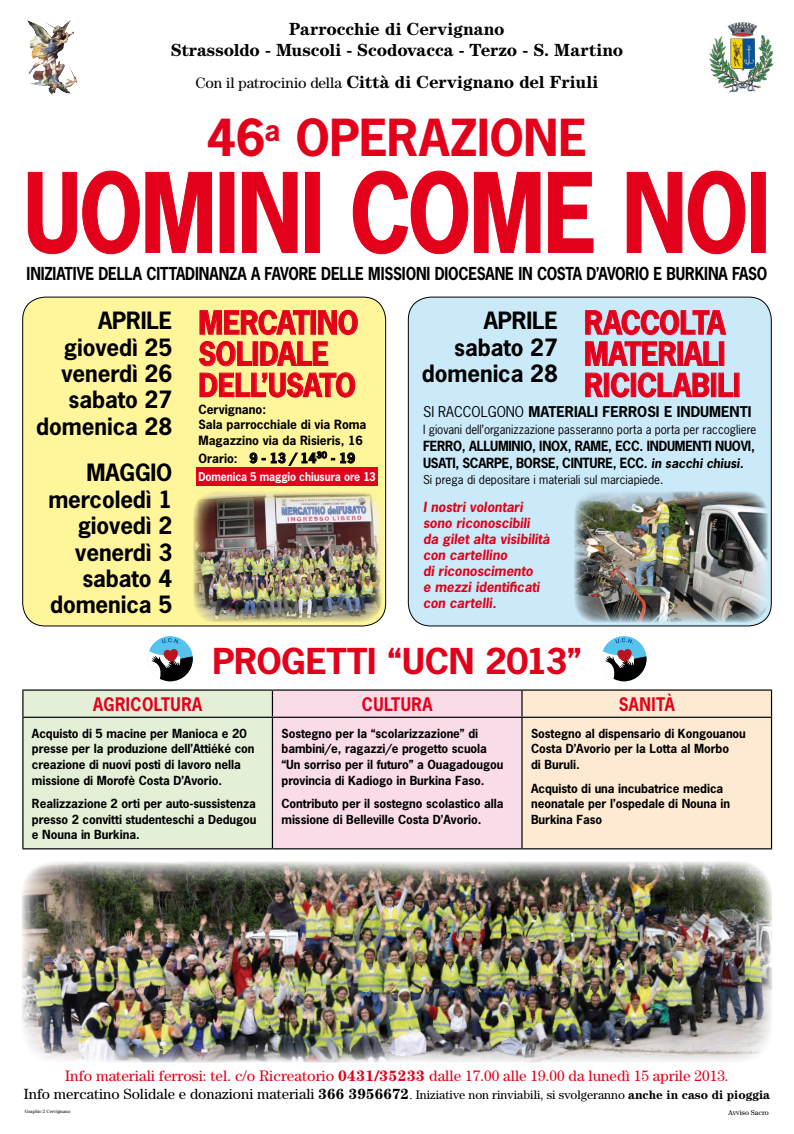
<style>
.page{position:relative;width:794px;height:1134px;background:#fff}
.page>*{position:absolute;margin:0;border:0;box-sizing:border-box;transform-origin:0 0}
.t1{font:700 102.88px "News Gothic Std";color:#e2001a;scale:.86 1}
.t2{font:700 48px "News Gothic Std";letter-spacing:-.01em;color:#e2001a}
.t3{font:700 33.6px "News Gothic Std";letter-spacing:-.015em;color:#e2001a;scale:1.05 1}
.t4{font:700 30.24px/31.2px "News Gothic Std";letter-spacing:-.02em;color:#e2001a;scale:.95 1}
.t5{font:700 22.4px/26.4px "News Gothic Std";letter-spacing:-.005em;color:#000;text-align:right}
.t6{font:700 17.6px/21.6px "Century Std";letter-spacing:-.005em;color:#000;text-align:center}
.t7{font:700 17.6px "News Gothic Std";letter-spacing:.03em;color:#e2001a;scale:.9 1}
.t8{font:700 16.8px "News Gothic Std";letter-spacing:-.01em;color:#000;scale:.87 1}
.t9{font:15.2px "Century Std";color:#e2001a}
.t10{font:14.8px "Century Std";color:#000}
.t11{font:700 14px "News Gothic Std";color:#000}
.t12{font:italic 700 13.2px/16px "News Gothic Std";color:#e2001a}
.t13{font:700 13.2px/16.8px "News Gothic Std";letter-spacing:-.02em;color:#000;scale:.95 1}
.t14{font:700 12.8px "News Gothic Std";color:#000}
.t15{font:12px "News Gothic Std";color:#000;scale:.95 1}
.t16{font:700 12px/15.2px "News Gothic Std";color:#000}
.t17{font:700 11.8px/15.6px "News Gothic Std";letter-spacing:-.005em;color:#000}
.t18{font:11.6px "News Gothic Std";color:#000}
.t19{font:700 11.36px "News Gothic Std";letter-spacing:-.01em;color:#fff;scale:.93 1}
.t20{font:7.2px "Century Std";color:#000}
.t21{font:4.8px "Century Std";color:#000}
.s1{font-weight:400;font-size:15.2px}
.s2{font-size:12px}
.s3{font-weight:400}
.s4{font-style:italic;font-size:12.4px}
.s5{font-weight:700}
.s6{font-family:"Times New Roman"}
.s7{font-size:12.4px}
.s8{font-weight:700;font-size:12.4px}
</style>
<div class="page">
<div style="left:23px;top:691px;width:249px;height:157px;background:#e4efd8"></div>
<div style="left:273px;top:691px;width:248px;height:157px;background:#fadce9"></div>
<div style="left:522px;top:691px;width:249px;height:157px;background:#feead2"></div>
<hr style="left:22px;top:689px;width:250px;height:2px;background:#000">
<svg style="left:22px;top:691px;width:1px;height:26px"></svg>
<hr style="left:272px;top:689px;width:250px;height:2px;background:#000">
<svg style="left:272px;top:691px;width:1px;height:26px"></svg>
<hr style="left:522px;top:689px;width:250px;height:2px;background:#000">
<svg style="left:521px;top:691px;width:1px;height:26px"></svg>
<svg style="left:771px;top:691px;width:1px;height:26px"></svg>
<hr style="left:22px;top:717px;width:250px;height:1px;background:#000">
<hr style="left:22px;top:718px;width:1px;height:130px;background:#000">
<hr style="left:272px;top:717px;width:250px;height:1px;background:#000">
<hr style="left:272px;top:718px;width:1px;height:130px;background:#000">
<hr style="left:522px;top:717px;width:250px;height:1px;background:#000">
<hr style="left:521px;top:718px;width:1px;height:130px;background:#000">
<hr style="left:771px;top:718px;width:1px;height:130px;background:#000">
<hr style="left:22px;top:848px;width:250px;height:1px;background:#000">
<hr style="left:272px;top:848px;width:250px;height:1px;background:#000">
<hr style="left:522px;top:848px;width:250px;height:1px;background:#000">
<div style="left:408px;top:297px;width:363px;height:329px;background:#cbeaf9;border-radius:23px"></div>
<div style="left:408px;top:297px;width:363px;height:329px;border:1px solid #000;border-radius:23px"></div>
<div style="left:23px;top:297px;width:363px;height:329px;background:#fff59a;border-radius:23px"></div>
<div style="left:22px;top:297px;width:364px;height:329px;border:1px solid #000;border-radius:23px"></div>
<img style="left:709px;top:23px;width:64px;height:70px">
<img style="left:29px;top:33px;width:48px;height:62px">
<div style="left:196px;top:467px;width:182px;height:18px;background:#e2001a"></div>
<svg style="left:200px;top:310px;width:110px;height:25px"></svg>
<div style="left:311px;top:311px;width:5px;height:23px;border:1px solid #e2001a"></div>
<svg style="left:318px;top:310px;width:40px;height:25px"></svg>
<svg style="left:199px;top:341px;width:53px;height:25px"></svg>
<div style="left:253px;top:342px;width:5px;height:24px;border:1px solid #e2001a"></div>
<svg style="left:260px;top:341px;width:68px;height:25px"></svg>
<svg style="left:200px;top:372px;width:155px;height:25px"></svg>
<svg style="left:27px;top:170px;width:185px;height:84px"></svg>
<svg style="left:242px;top:172px;width:56px;height:81px"></svg>
<div style="left:305px;top:172px;width:15px;height:81px;border:1px solid #e2001a"></div>
<svg style="left:352px;top:170px;width:189px;height:84px"></svg>
<svg style="left:548px;top:172px;width:46px;height:81px"></svg>
<svg style="left:626px;top:170px;width:119px;height:84px"></svg>
<div style="left:751px;top:172px;width:14px;height:81px;border:1px solid #e2001a"></div>
<svg style="left:147px;top:638px;width:46px;height:43px"></svg>
<img style="left:574px;top:491px;width:194px;height:131px;border-radius:23px">
<img style="left:193px;top:491px;width:189px;height:131px;border-radius:23px">
<img style="left:22px;top:861px;width:750px;height:202px">
<svg style="left:250px;top:453px;width:15px;height:10px"></svg>
<svg style="left:271px;top:451px;width:84px;height:15px"></svg>
<svg style="left:585px;top:310px;width:141px;height:25px"></svg>
<svg style="left:585px;top:341px;width:91px;height:25px"></svg>
<svg style="left:683px;top:341px;width:35px;height:25px"></svg>
<div style="left:719px;top:342px;width:5px;height:24px;border:1px solid #e2001a"></div>
<svg style="left:585px;top:373px;width:18px;height:24px"></svg>
<div style="left:604px;top:373px;width:5px;height:24px;border:1px solid #e2001a"></div>
<svg style="left:611px;top:372px;width:18px;height:25px"></svg>
<div style="left:631px;top:373px;width:5px;height:24px;border:1px solid #e2001a"></div>
<svg style="left:638px;top:372px;width:71px;height:25px"></svg>
<div style="left:711px;top:373px;width:5px;height:24px;border:1px solid #e2001a"></div>
<svg style="left:718px;top:373px;width:15px;height:24px"></svg>
<div style="left:734px;top:373px;width:5px;height:24px;border:1px solid #e2001a"></div>
<svg style="left:601px;top:638px;width:45px;height:43px"></svg>
<h3 class="t6" style="left:171px;top:18px;width:454px">Parrocchie di Cervignano<br>Strassoldo - Muscoli - Scodovacca - Terzo - S. Martino</h3>
<h3 class="t6" style="left:196px;top:71px;width:404px"><span class="s1">Con il patrocinio della</span> Città di Cervignano del Friuli</h3>
<h2 class="t2" style="left:207px;top:106px;width:382px">46<sup>a</sup> OPERAZION E</h2>
<h1 class="t1" style="left:24px;top:145px;width:751px">UOMINI COME NOI</h1>
<h3 class="t8" style="left:27px;top:262px;width:853px">Iniziative della cittadinanza a favore delle Missioni Diocesane in Costa d’Avorio e Burkina Faso</h3>
<h3 class="t5" style="left:36px;top:307px;width:138px">aprile giovedì 25 venerdì 26 sabato 27 domenica 28</h3>
<h3 class="t5" style="left:48px;top:459px;width:126px">maggio mercoledì 1 giovedì 2 venerdì 3 sabato 4 domenica 5</h3>
<h3 class="t4" style="left:198px;top:307px;width:147px">MERCATINO solidale<br>DELL’USATO</h3>
<p class="t16" style="left:198px;top:402px;width:169px">Cervignano:<br>Sala parrocchiale di via Roma<br>Magazzino via da Risieris, 16</p>
<p class="t14" style="left:198px;top:450px;width:158px"><span class="s2">Orario:</span> 9 - 13 / 14<sup>30</sup> - 19</p>
<p class="t19" style="left:198px;top:469px;width:192px">Domenica 5 maggio chiusura ore 13</p>
<h3 class="t5" style="left:422px;top:307px;width:138px">aprile sabato 27 domenica 28</h3>
<h3 class="t4" style="left:584px;top:307px;width:58px">RACCOLT</h3>
<h3 class="t4" style="left:584px;top:307px;width:150px;text-indent:123px">A<br>MATERIALI<br>RICICL</h3>
<h3 class="t4" style="left:673px;top:369px;width:50px">ABILI</h3>
<p class="t11" style="left:423px;top:402px;width:206px"><span class="s3">si raccolgono</span> MATERIALI FERRO</p>
<p class="t11" style="left:647px;top:402px;width:91px">SI e INDUMENTI</p>
<p class="t15" style="left:423px;top:422px;width:352px">I giovani dell’organizzazione passeranno porta a porta per raccogliere</p>
<p class="t13" style="left:423px;top:438px;width:170px">Ferro, Alluminio, Inox, Rame</p>
<p class="t13" style="left:423px;top:438px;width:351px;text-indent:185px">, ecc. Indumenti nuovi, usati, scarpe, borse , cinture, ecc. <span class="s4">in sacchi chiusi.</span></p>
<p class="t18" style="left:423px;top:472px;width:242px">Si prega di depositare i materiali sul marciapiede.</p>
<p class="t12" style="left:423px;top:499px;width:128px">I nostri volontari sono riconoscibili<br>da gilet alta visibilità con cartellino<br>di riconoscimento<br>e mezzi identificati con cartelli.</p>
<h3 class="t3" style="left:212px;top:639px;width:23px">PROG</h3>
<h3 class="t3" style="left:306px;top:639px;width:36px">ETTI</h3>
<h3 class="t3" style="left:387px;top:639px;width:186px">“ucn 2013”</h3>
<h3 class="t7" style="left:93px;top:692px;width:122px">Agricoltura</h3>
<h3 class="t7" style="left:362px;top:692px;width:79px">Cultura</h3>
<h3 class="t7" style="left:618px;top:692px;width:64px">Sanità</h3>
<p class="t17" style="left:32px;top:725px;width:224px">Acquisto di 5 macine per Manioca e 20 presse per la produzione dell’Attiéké con creazione di nuovi posti di lavoro nella missione di Morofè Costa D’Avorio.</p>
<p class="t17" style="left:32px;top:796px;width:226px;text-align:justify">Realizzazione 2 orti per auto-sussistenza presso 2 convitti studenteschi a Dedugou e Nouna in Burkina.</p>
<p class="t17" style="left:281px;top:725px;width:223px">Sostegno per la “scolarizzazione” di bambini/e, ragazzi/e progetto scuola “Un sorriso per il futuro” a Ouagadougou provincia di Kadiogo in Burkina Faso.</p>
<p class="t17" style="left:281px;top:796px;width:223px">Contributo per il sostegno scolastico alla missione di Belleville Costa D’Avorio.</p>
<p class="t17" style="left:531px;top:725px;width:216px">Sostegno al dispensario di Kongouanou<br>Costa D’Avorio per la Lotta al Morbo<br>di Buruli.</p>
<p class="t17" style="left:531px;top:780px;width:201px">Acquisto di una incubatrice medica neonatale per l’ospedale di Nouna in<br>Burkina Faso</p>
<p class="t9" style="left:65px;top:1067px;width:665px">Info materiali ferrosi: tel. c/o Ricreatorio <span class="s5">0431/35233</span> dalle 17.00 alle 19.00 da lunedì 15 aprile 2013.</p>
<p class="t10" style="left:24px;top:1085px;width:747px">Info mercatino Solidale e donazioni materiali <span class="s5">366 3956672</span><span class="s6">.</span> <span class="s7">Iniziative non rinviabili, si svolgeranno</span> <span class="s8">anche in caso di pioggia</span></p>
<p class="t20" style="left:728px;top:1108px;width:42px">Avviso Sacro</p>
<p class="t21" style="left:25px;top:1109px;width:47px">Graphic 2 Cervignano</p>
</div>
